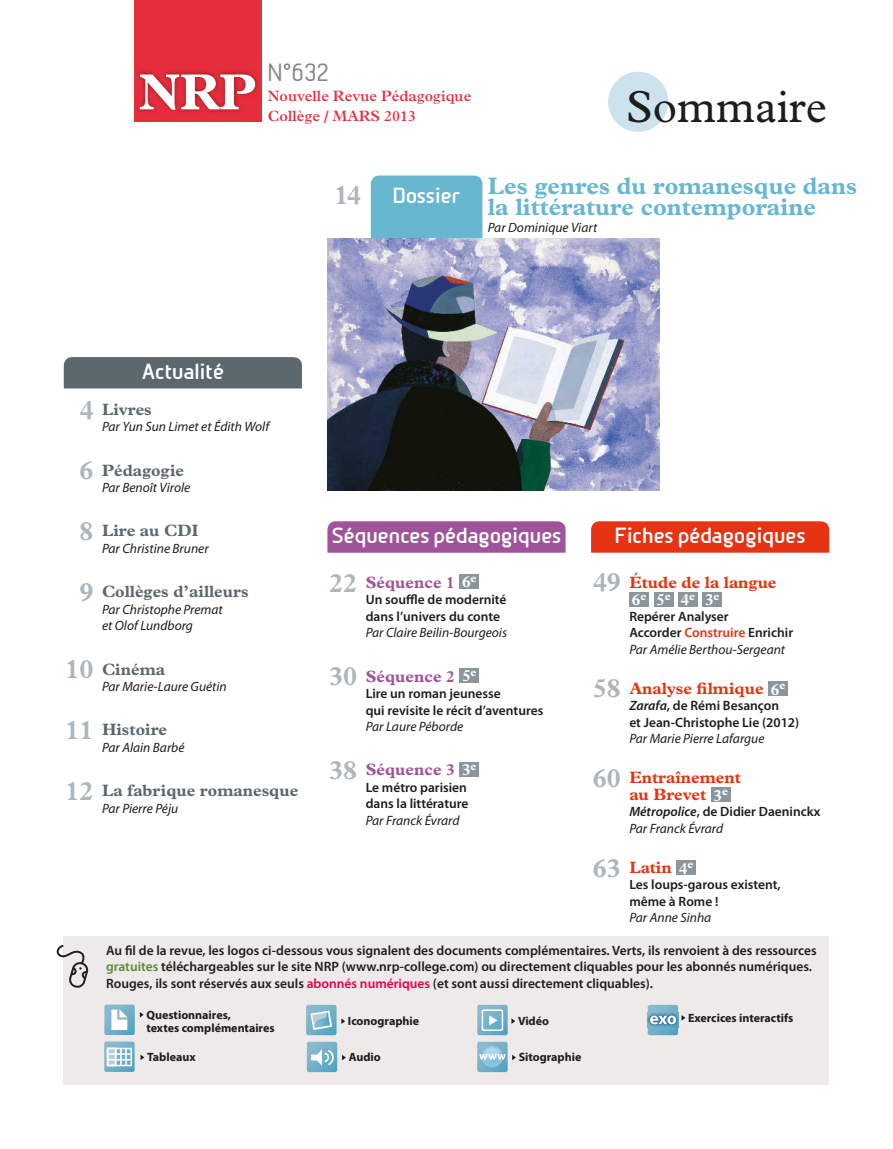
<style>
.page{position:relative;width:893px;height:1149px;background:#fff}
.page>*{position:absolute;margin:0;border:0;box-sizing:border-box;transform-origin:0 0}
.t1{font:700 51px "Plantin";color:#fff}
.t2{font:45px "Plantin";color:#1d1d1b}
.t3{font:700 27px "Plantin";color:#adb6bc}
.t4{font:700 24px/21px "Plantin";color:#67b7d1}
.t5{font:24px "Beta Sans";color:#878787}
.t6{font:700 21px "Beta Sans";letter-spacing:-.025em;color:#fff}
.t7{font:700 16.5px "Plantin";color:#5c686e}
.t8{font:700 16.5px/17.4px "Plantin";color:#e63312}
.t9{font:700 16.5px "Plantin";color:#a0539b}
.t10{font:600 15px/19.5px "Plantin";color:#e62d3c}
.t11{font:600 13.5px/16.5px "Myriad Pro";color:#1d1d1b}
.t12{font:italic 13.5px/16.5px "Myriad Pro";color:#1d1d1b}
.t13{font:700 12px/13.5px "Myriad Pro";color:#1d1d1b}
.s1{font-size:27px;color:#adb6bc}
.s2{color:#fff}
.s3{font-weight:400;font-style:italic}
.s4{color:#e63312}
.s5{font-style:italic}
.s6{color:#5b8a34}
.s7{color:#e50051}
</style>
<div class="page">
<div style="left:64px;top:357px;width:238px;height:31px;background:#5c686e"></div>
<div style="left:327px;top:521px;width:239px;height:31px;background:#a0539b"></div>
<div style="left:371px;top:175px;width:111px;height:63px;background:#67b7d1"></div>
<div style="left:134px;top:0;width:127px;height:122px;background:#e62d3c"></div>
<img style="left:138px;top:70px;width:120px;height:43px">
<div style="left:459px;top:574px;width:20px;height:14px;background:#8a959c"></div>
<div style="left:459px;top:668px;width:20px;height:14px;background:#8a959c"></div>
<div style="left:459px;top:762px;width:20px;height:14px;background:#8a959c"></div>
<div style="left:591px;top:521px;width:238px;height:31px;background:#e63312"></div>
<div style="left:629px;top:592px;width:20px;height:14px;background:#8a959c"></div>
<div style="left:654px;top:592px;width:19px;height:14px;background:#8a959c"></div>
<div style="left:678px;top:592px;width:20px;height:14px;background:#8a959c"></div>
<div style="left:702px;top:592px;width:20px;height:14px;background:#8a959c"></div>
<div style="left:768px;top:681px;width:20px;height:14px;background:#8a959c"></div>
<div style="left:711px;top:787px;width:20px;height:14px;background:#8a959c"></div>
<div style="left:676px;top:860px;width:20px;height:14px;background:#8a959c"></div>
<div style="left:608px;top:72px;width:60px;height:60px;background:#cce3ee;border-radius:50%"></div>
<div style="left:63px;top:935px;width:766px;height:149px;background:#eeeae9"></div>
<svg style="left:56px;top:945px;width:32px;height:42px"></svg>
<svg style="left:104px;top:1004px;width:40px;height:30px"></svg>
<svg style="left:104px;top:1041px;width:31px;height:30px"></svg>
<hr style="left:108px;top:1052px;width:22px;height:2px;background:#fff">
<hr style="left:108px;top:1058px;width:22px;height:2px;background:#fff">
<svg style="left:306px;top:1004px;width:39px;height:30px"></svg>
<svg style="left:307px;top:1041px;width:39px;height:30px"></svg>
<svg style="left:477px;top:1004px;width:38px;height:30px"></svg>
<svg style="left:477px;top:1041px;width:39px;height:30px"></svg>
<img style="left:647px;top:1011px;width:1px;height:16px">
<svg style="left:648px;top:1004px;width:37px;height:30px"></svg>
<img style="left:327px;top:238px;width:332px;height:252px">
<p class="t1" style="left:139px;top:62px;width:118px">NrP</p>
<p class="t5" style="left:267px;top:58px;width:64px">N°632</p>
<p class="t10" style="left:268px;top:87px;width:205px">Nouvelle Revue Pédagogique<br>Collège / MARS 2013</p>
<p class="t2" style="left:626px;top:81px;width:202px">Sommaire</p>
<p class="t3" style="left:334px;top:178px;width:28px">14</p>
<p class="t6" style="left:393px;top:183px;width:70px">Dossier</p>
<p class="t4" style="left:488px;top:175px;width:371px">Les genres du romanesque dans la littérature contemporaine</p>
<p class="t12" style="left:488px;top:218px;width:111px">Par Dominique Viart</p>
<p class="t6" style="left:141px;top:359px;width:84px">Actualité</p>
<p class="t7" style="left:79px;top:399px;width:74px"><span class="s1">4</span> Livres</p>
<p class="t12" style="left:102px;top:418px;width:169px">Par Yun Sun Limet et Édith Wolf</p>
<p class="t7" style="left:79px;top:460px;width:106px"><span class="s1">6</span> Pédagogie</p>
<p class="t12" style="left:102px;top:479px;width:90px">Par Benoît Virole</p>
<p class="t7" style="left:79px;top:521px;width:121px"><span class="s1">8</span> Lire au CDi</p>
<p class="t12" style="left:102px;top:540px;width:108px">Par Christine Bruner</p>
<p class="t7" style="left:79px;top:581px;width:171px"><span class="s1">9</span> Collèges d’ailleurs</p>
<p class="t12" style="left:102px;top:600px;width:122px">Par Christophe Premat et Olof Lundborg</p>
<p class="t7" style="left:65px;top:659px;width:101px"><span class="s1">10</span> Cinéma</p>
<p class="t12" style="left:102px;top:678px;width:126px">Par Marie-Laure Guétin</p>
<p class="t7" style="left:65px;top:719px;width:103px"><span class="s1">11</span> Histoire</p>
<p class="t12" style="left:102px;top:738px;width:84px">Par Alain Barbé</p>
<p class="t7" style="left:65px;top:780px;width:234px"><span class="s1">12</span> La fabrique romanesque</p>
<p class="t12" style="left:102px;top:799px;width:78px">Par Pierre Péju</p>
<p class="t6" style="left:331px;top:523px;width:232px">Séquences pédagogiques</p>
<p class="t9" style="left:329px;top:572px;width:149px"><span class="s1">22</span> Séquence 1 <span class="s2">6</span><sup>e</sup></p>
<p class="t11" style="left:366px;top:591px;width:143px">Un souffle de modernité dans l’univers du conte<br><span class="s3">Par Claire Beilin-Bourgeois</span></p>
<p class="t9" style="left:329px;top:666px;width:149px"><span class="s1">30</span> Séquence 2 <span class="s2">5</span><sup>e</sup></p>
<p class="t11" style="left:366px;top:684px;width:179px">Lire un roman jeunesse<br>qui revisite le récit d’aventures<br><span class="s3">Par Laure Péborde</span></p>
<p class="t9" style="left:329px;top:759px;width:149px"><span class="s1">38</span> Séquence 3 <span class="s2">3</span><sup>e</sup></p>
<p class="t11" style="left:366px;top:778px;width:104px;text-align:justify">Le métro parisien dans la littérature <span class="s3">Par Franck Évrard</span></p>
<p class="t6" style="left:615px;top:523px;width:193px">Fiches pédagogiques</p>
<p class="t8" style="left:632px;top:573px;width:146px;text-indent:-39px"><span class="s1">49</span> Étude de la langue<br><span class="s2">6</span><sup>e</sup> <span class="s2">5</span><sup>e</sup> <span class="s2">4</span><sup>e</sup> <span class="s2">3</span><sup>e</sup></p>
<p class="t11" style="left:629px;top:607px;width:165px">Repérer Analyser<br>Accorder <span class="s4">Construire</span> Enrichir<br><span class="s3">Par Amélie Berthou-Sergeant</span></p>
<p class="t8" style="left:593px;top:679px;width:194px"><span class="s1">58</span> Analyse filmique <span class="s2">6</span><sup>e</sup></p>
<p class="t11" style="left:629px;top:696px;width:171px"><span class="s5">Zarafa</span>, de Rémi Besançon<br>et Jean-Christophe Lie (2012)<br><span class="s3">Par Marie Pierre Lafargue</span></p>
<p class="t8" style="left:629px;top:768px;width:113px;line-height:16.5px;text-indent:-37px"><span class="s1">60</span> Entraînement au Brevet <span class="s2">3</span><sup>e</sup></p>
<p class="t11" style="left:629px;top:802px;width:193px"><span class="s5">Métropolice</span>, de Didier Daeninckx<br><span class="s3">Par Franck Évrard</span></p>
<p class="t8" style="left:593px;top:858px;width:102px"><span class="s1">63</span> Latin <span class="s2">4</span><sup>e</sup></p>
<p class="t11" style="left:629px;top:875px;width:153px">Les loups-garous existent, même à Rome !<br><span class="s3">Par Anne Sinha</span></p>
<p class="t11" style="left:106px;top:941px;width:712px">Au fil de la revue, les logos ci-dessous vous signalent des documents complémentaires. Verts, ils renvoient à des ressources <span class="s6">gratuites</span> téléchargeables sur le site NRP (www.nrp-college.com) ou directement cliquables pour les abonnés numériques.<br>Rouges, ils sont réservés aux seuls <span class="s7">abonnés numériques</span> (et sont aussi directement cliquables).</p>
<p class="t13" style="left:146px;top:1007px;width:130px">Questionnaires,<br>textes complémentaires</p>
<p class="t13" style="left:348px;top:1013px;width:73px">Iconographie</p>
<p class="t13" style="left:518px;top:1013px;width:33px">Vidéo</p>
<p class="t13" style="left:688px;top:1010px;width:107px">Exercices interactifs</p>
<p class="t13" style="left:147px;top:1049px;width:50px">tableaux</p>
<p class="t13" style="left:349px;top:1049px;width:34px">audio</p>
<p class="t13" style="left:519px;top:1049px;width:64px">Sitographie</p>
</div>
